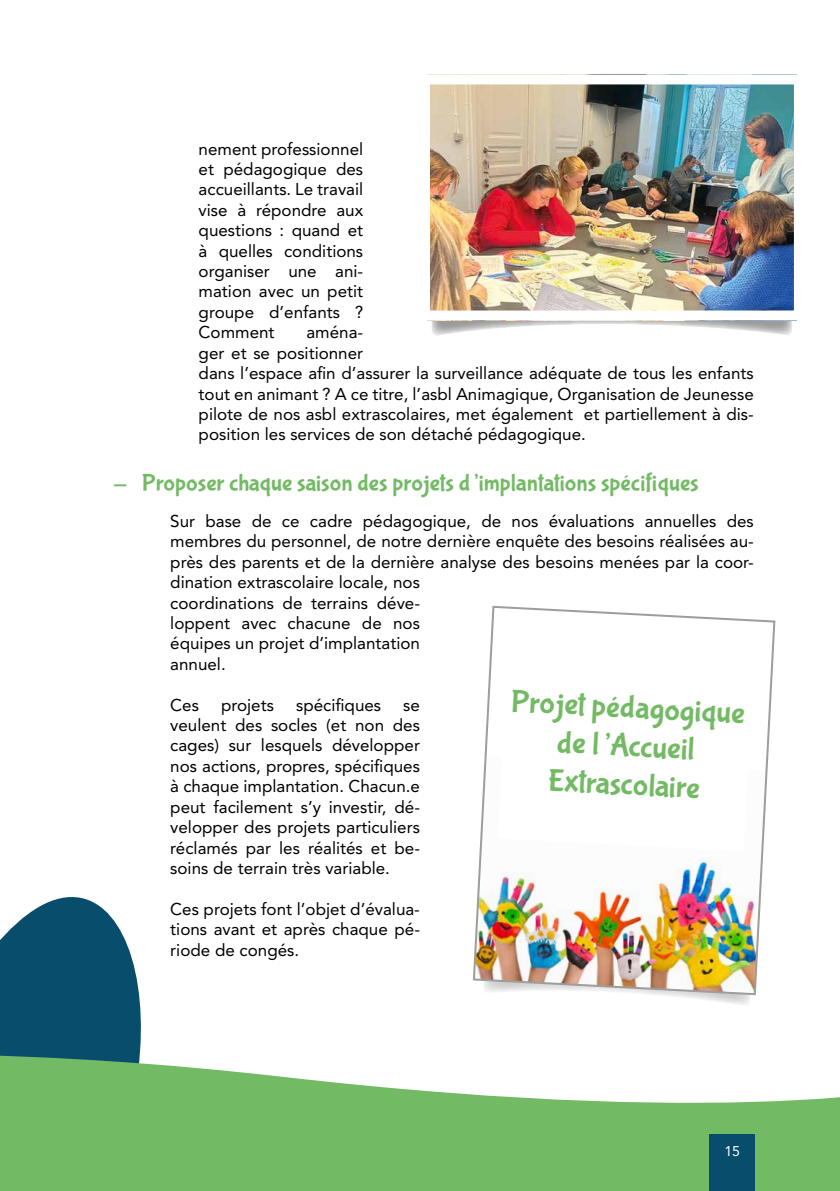
<style>
.page{position:relative;width:840px;height:1191px;background:#fff}
.page>*{position:absolute;margin:0;border:0;box-sizing:border-box;transform-origin:0 0}
.t1{font:32px/38.4px "Bubblegum Sans";color:#73ba64;text-align:center}
.t2{font:24px "Bubblegum Sans";color:#73ba64}
.t3{font:17px/20.4px "Avenir LT Std";color:#000;text-align:justify}
.t4{font:14px "Avenir LT Std";color:#fff}
</style>
<div class="page">
<svg style="left:0;top:897px;width:141px;height:125px;fill:#084d6c"></svg>
<svg style="left:0;top:1022px;width:839px;height:169px;fill:#73ba64"></svg>
<svg style="left:678px;top:996px;width:72px;height:9px"></svg>
<img style="left:473px;top:605px;width:303px;height:391px">
<svg style="left:431px;top:320px;width:360px;height:16px"></svg>
<img style="left:431px;top:85px;width:361px;height:224px">
<div style="left:420px;top:74px;width:383px;height:246px;border:10px solid #fff"></div>
<svg style="left:497px;top:631px;width:257px;height:220px"></svg>
<div style="left:709px;top:1134px;width:45px;height:57px;background:#084d6c"></div>
<p class="t3" style="left:198px;top:139px;width:166px">nement professionnel et pédagogique des accueillants. Le travail vise à répondre aux questions : quand et à quelles conditions organiser une ani&shy;mation avec un petit groupe d’enfants ?<br>Comment</p>
<p class="t3" style="left:198px;top:322px;width:556px;text-align:left;text-indent:108px">aména-<br>ger et se positionner<br>dans l’espace afin d’assurer la surveillance adéquate de tous les enfants tout en animant ? A ce titre, l’asbl Animagique, Organisation de Jeunesse pilote de nos asbl extrascolaires, met également et partiellement à dis&shy;position les services de son détaché pédagogique.</p>
<h2 class="t2" style="left:113px;top:469px;width:586px">- Proposer chaque saison des projets d’implantations spécifiques</h2>
<p class="t3" style="left:170px;top:511px;width:585px;text-align:left">Sur base de ce cadre pédagogique, de nos évaluations annuelles des membres du personnel, de notre dernière enquête des besoins réalisées au&shy;près des parents et de la dernière analyse des besoins menées par la coor&shy;dination extrascolaire locale, nos<br>coordinations de terrains déve-<br>loppent avec chacune de nos<br>équipes un projet d’implantation<br>annuel.</p>
<p class="t3" style="left:170px;top:694px;width:30px">Ces</p>
<p class="t3" style="left:221px;top:694px;width:54px">projets</p>
<p class="t3" style="left:296px;top:694px;width:87px">spécifiques</p>
<h1 class="t1" style="left:511px;top:683px;width:235px;rotate:3deg">Projet pédagogique de l’Accueil<br>Extrascolaire</h1>
<p class="t3" style="left:170px;top:694px;width:251px;text-indent:233px">se veulent des socles (et non des cages) sur lesquels développer nos actions, propres, spécifiques à chaque implantation. Chacun.e peut facilement s’y investir, dé&shy;velopper des projets particuliers réclamés par les réalités et be&shy;soins de terrain très variable.</p>
<p class="t3" style="left:170px;top:898px;width:251px">Ces projets font l’objet d’évalua&shy;tions avant et après chaque pé&shy;riode de congés.</p>
<p class="t4" style="left:724px;top:1143px;width:17px">15</p>
</div>
